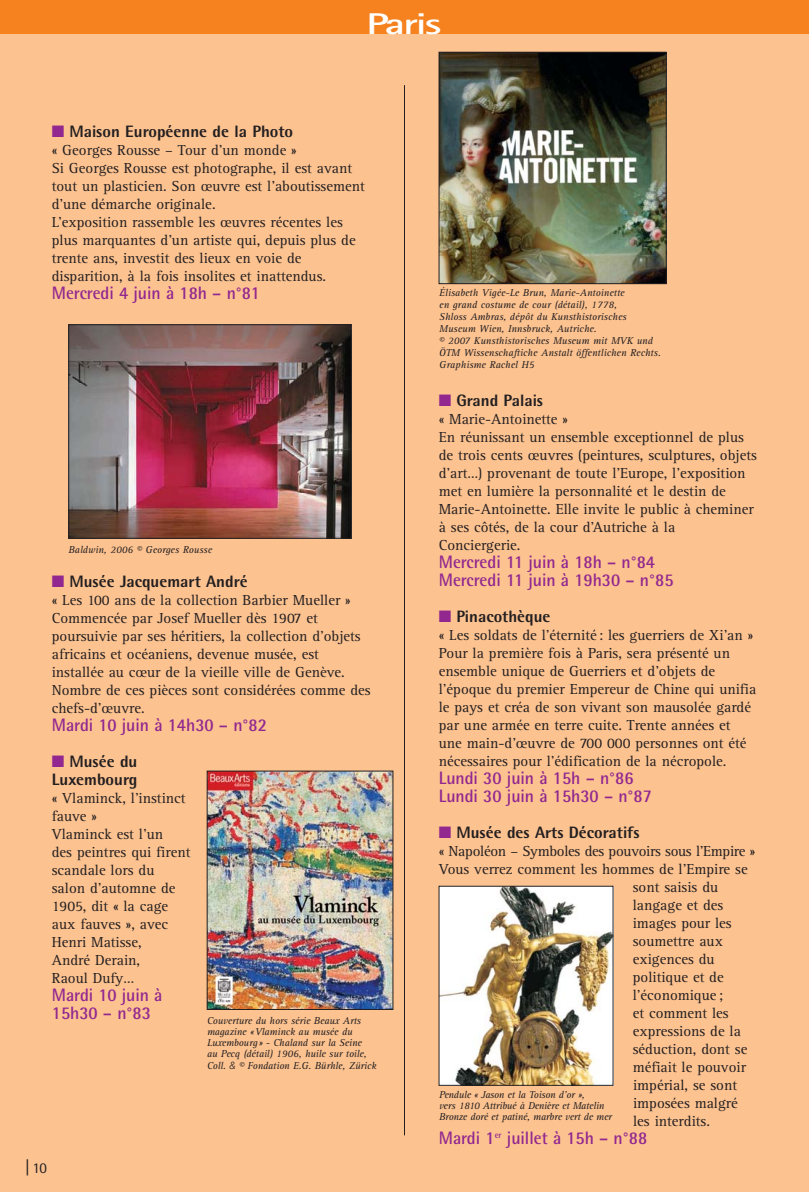
<style>
.page{position:relative;width:809px;height:1192px;background:#fcc290}
.page>*{position:absolute;margin:0;border:0;box-sizing:border-box;transform-origin:0 0}
.t1{font:700 30px "Rotis Sans Serif";letter-spacing:-.055em;color:#fff;scale:1.5 1}
.t2{font:700 18px/18px "Rotis Semi Sans";color:#91278f;scale:.95 1}
.t3{font:800 16.5px/18px "Rotis Semi Sans";color:#231f20}
.t4{font:15px/18px "Rotis Serif";color:#231f20}
.t5{font:15px "Rotis Serif";letter-spacing:-.02em;color:#231f20}
.t6{font:15px "Rotis Semi Sans";color:#231f20}
.t7{font:italic 10.35px/12px "Rotis Serif";color:#231f20}
.t8{font:italic 10.35px/11.2px "Rotis Serif";letter-spacing:-.02em;color:#231f20}
.s1{color:#91278f}
.s2{font-family:"Helvetica Neue";font-weight:300}
.s3{font-size:18px}
</style>
<div class="page">
<div style="left:0;top:0;width:809px;height:34px;background:#f5821f"></div>
<hr style="left:404px;top:85px;width:1px;height:1050px;background:#231f20">
<img style="left:441px;top:54px;width:223px;height:228px">
<div style="left:439px;top:52px;width:227px;height:232px;border:1px solid #231f20"></div>
<img style="left:70px;top:326px;width:279px;height:211px">
<div style="left:68px;top:324px;width:283px;height:215px;border:1px solid #231f20"></div>
<img style="left:209px;top:773px;width:182px;height:235px">
<div style="left:207px;top:771px;width:186px;height:239px;border:1px solid #231f20"></div>
<img style="left:441px;top:888px;width:170px;height:196px">
<div style="left:439px;top:886px;width:174px;height:200px;border:1px solid #231f20"></div>
<h1 class="t1" style="left:366px;top:13px;width:52px">Paris</h1>
<p class="t3" style="left:52px;top:124px;width:243px"><span class="s1">■</span> Maison Européenne de la Photo</p>
<p class="t4" style="left:52px;top:142px;width:314px">« Georges Rousse – Tour d’un monde »<br>Si Georges Rousse est photographe, il est avant tout un plasticien. Son œuvre est l’aboutissement d’une démarche originale.<br>L’exposition rassemble les œuvres récentes les plus marquantes d’un artiste qui, depuis plus de trente ans, investit des lieux en voie de disparition, à la fois insolites et inattendus.</p>
<p class="t2" style="left:52px;top:286px;width:221px">Mercredi 4 juin à 18h – n°81</p>
<p class="t7" style="left:69px;top:545px;width:145px">Baldwin, 2006 © Georges Rousse</p>
<p class="t3" style="left:52px;top:574px;width:197px"><span class="s1">■</span> Musée Jacquemart André</p>
<p class="t4" style="left:52px;top:592px;width:320px">« Les 100 ans de la collection Barbier Mueller » Commencée par Josef Mueller dès 1907 et poursuivie par ses héritiers, la collection d’objets africains et océaniens, devenue musée, est installée au cœur de la vieille ville de Genève.<br>Nombre de ces pièces sont considérées comme des chefs-d’œuvre.</p>
<p class="t2" style="left:52px;top:718px;width:228px">Mardi 10 juin à 14h30 – n°82</p>
<p class="t3" style="left:52px;top:754px;width:87px"><span class="s1">■</span> Musée du<br>Luxembourg</p>
<p class="t4" style="left:52px;top:790px;width:140px">« Vlaminck, l’instinct fauve »<br>Vlaminck est l’un<br>des peintres qui firent scandale lors du salon d’automne de<br>1905, dit « la cage aux fauves », avec<br>Henri Matisse,<br>André Derain,<br>Raoul Dufy…</p>
<p class="t2" style="left:52px;top:988px;width:118px">Mardi 10 juin à<br>15h30 – n°83</p>
<p class="t7" style="left:207px;top:1015px;width:171px;line-height:11.2px">Couverture du hors série Beaux Arts magazine «Vlaminck au musée du Luxembourg» - Chaland sur la Seine<br>au Pecq (détail) 1906, huile sur toile, Coll. <span class="s2">&amp;</span> © Fondation E.G. Bürhle, Zürick</p>
<p class="t6" style="left:24px;top:1163px;width:24px"><span class="s3">|</span>10</p>
<p class="t7" style="left:439px;top:288px;width:223px">Élisabeth Vigée-Le Brun, Marie-Antoinette<br>en grand costume de cour (détail), 1778,<br>Shloss Ambras, dépôt du Kunsthistorisches Museum Wien, Innsbruck, Autriche.<br>© 2007 Kunsthistorisches Museum mit MVK und ÖTM Wissenschaftiche Anstalt öffentlichen Rechts.<br>Graphisme Rachel H5</p>
<p class="t3" style="left:439px;top:393px;width:106px"><span class="s1">■</span> Grand Palais</p>
<p class="t4" style="left:439px;top:412px;width:320px">« Marie-Antoinette »<br>En réunissant un ensemble exceptionnel de plus de trois cents œuvres (peintures, sculptures, objets d’art…) provenant de toute l’Europe, l’exposition met en lumière la personnalité et le destin de Marie-Antoinette. Elle invite le public à cheminer à ses côtés, de la cour d’Autriche à la Conciergerie.</p>
<p class="t2" style="left:439px;top:555px;width:249px">Mercredi 11 juin à 18h – n°84<br>Mercredi 11 juin à 19h30 – n°85</p>
<p class="t3" style="left:439px;top:609px;width:113px"><span class="s1">■</span> Pinacothèque</p>
<p class="t4" style="left:439px;top:628px;width:319px">« Les soldats de l’éternité: les guerriers de Xi’an » Pour la première fois à Paris, sera présenté un ensemble unique de Guerriers et d’objets de l’époque du premier Empereur de Chine qui unifia le pays et créa de son vivant son mausolée gardé par une armée en terre cuite. Trente années et une main-d’œuvre de 700 000 personnes ont été nécessaires pour l’édification de la nécropole.</p>
<p class="t2" style="left:439px;top:771px;width:226px">Lundi 30 juin à 15h – n°86<br>Lundi 30 juin à 15h30 – n°87</p>
<p class="t3" style="left:439px;top:825px;width:202px"><span class="s1">■</span> Musée des Arts Décoratifs</p>
<p class="t5" style="left:439px;top:846px;width:318px">« Napoléon – Symboles des pouvoirs sous l’Empire »</p>
<p class="t4" style="left:439px;top:862px;width:310px">Vous verrez comment les hommes de l’Empire se</p>
<p class="t4" style="left:633px;top:880px;width:87px">sont saisis du</p>
<p class="t4" style="left:633px;top:898px;width:92px">langage et des</p>
<p class="t4" style="left:633px;top:916px;width:101px">images pour les</p>
<p class="t4" style="left:633px;top:934px;width:92px">soumettre aux</p>
<p class="t4" style="left:633px;top:952px;width:83px">exigences du</p>
<p class="t4" style="left:633px;top:970px;width:92px">politique et de</p>
<p class="t4" style="left:633px;top:988px;width:92px">l’économique;</p>
<p class="t4" style="left:633px;top:1006px;width:97px">et comment les</p>
<p class="t4" style="left:633px;top:1024px;width:110px">expressions de la</p>
<p class="t4" style="left:633px;top:1042px;width:116px">séduction, dont se</p>
<p class="t4" style="left:633px;top:1060px;width:115px">méfiait le pouvoir</p>
<p class="t4" style="left:633px;top:1078px;width:106px">impérial, se sont</p>
<p class="t4" style="left:633px;top:1096px;width:106px">imposées malgré</p>
<p class="t4" style="left:633px;top:1114px;width:78px">les interdits.</p>
<p class="t2" style="left:439px;top:1131px;width:221px">Mardi 1<sup>er</sup> juillet à 15h – n°88</p>
<p class="t8" style="left:439px;top:1090px;width:174px">Pendule « Jason et la Toison d’or »,<br>vers 1810 Attribué à Denière et Matelin<br>Bronze doré et patiné, marbre vert de mer</p>
</div>
